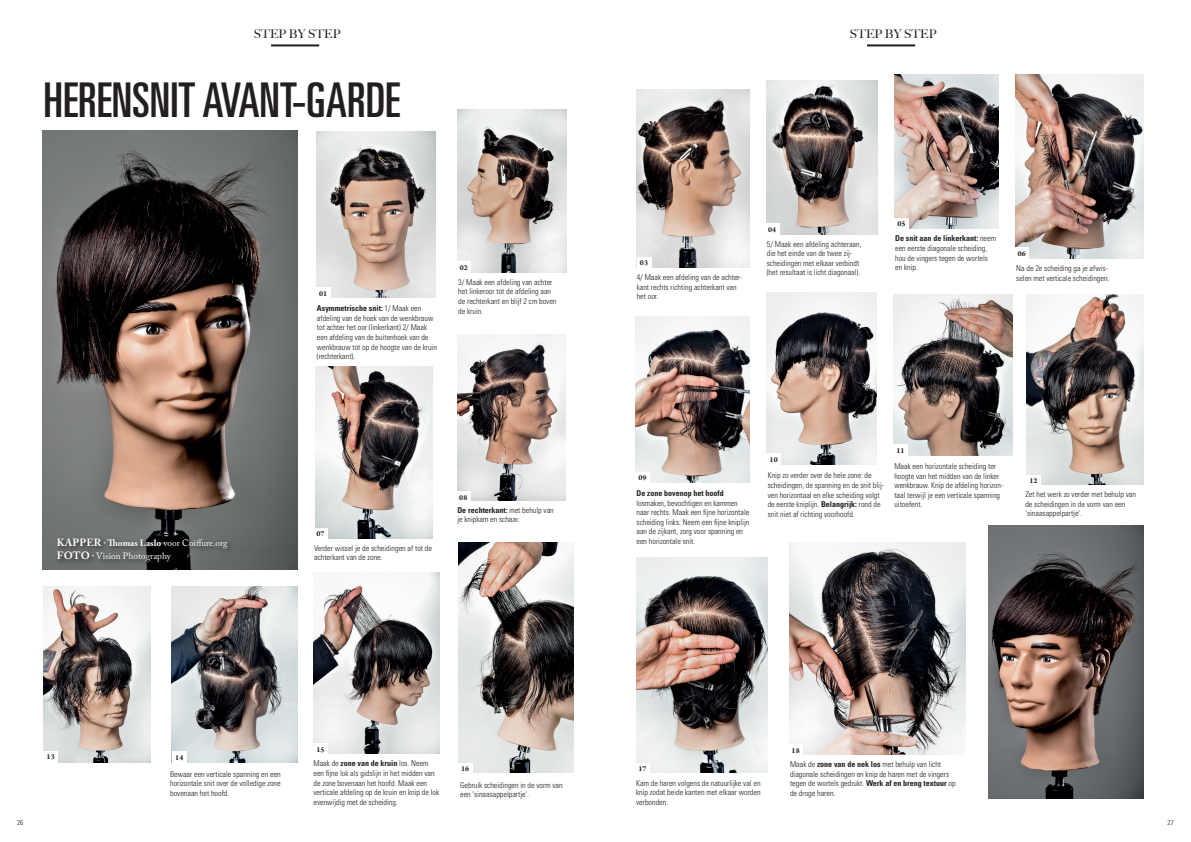
<style>
.page{position:relative;width:1191px;height:842px;background:#fff}
.page>*{position:absolute;margin:0;border:0;box-sizing:border-box;transform-origin:0 0}
.t1{font:ultra-condensed 47.9px "Univers LT Std";color:#231f20}
.t2{font:500 12px "Big Caslon";color:#231f20}
.t3{font:9.2px/13.1px "Adobe Caslon Pro";color:#fff}
.t4{font:300 condensed 8px/9.6px "Univers LT Std";color:#231f20}
.t5{font:700 8px "Arno Pro";color:#231f20}
.t6{font:700 condensed 8px "Univers LT Std";color:#231f20}
.t7{font:300 condensed 7px "Univers LT Std";color:#231f20}
.s1{font-weight:700;font-size:10.5px}
.s2{font-weight:700}
</style>
<div class="page">
<img style="left:43px;top:130px;width:255px;height:439px">
<img style="left:316px;top:131px;width:119px;height:167px">
<div style="left:316px;top:287px;width:15px;height:11px;background:#fff"></div>
<img style="left:457px;top:110px;width:109px;height:162px">
<div style="left:456px;top:262px;width:15px;height:11px;background:#fff"></div>
<img style="left:637px;top:90px;width:113px;height:178px">
<div style="left:636px;top:257px;width:15px;height:11px;background:#fff"></div>
<img style="left:766px;top:81px;width:111px;height:153px">
<div style="left:764px;top:224px;width:15px;height:11px;background:#fff"></div>
<img style="left:894px;top:75px;width:104px;height:153px">
<img style="left:1015px;top:75px;width:128px;height:184px">
<div style="left:894px;top:218px;width:15px;height:11px;background:#fff"></div>
<div style="left:1014px;top:248px;width:15px;height:11px;background:#fff"></div>
<img style="left:316px;top:367px;width:116px;height:172px">
<div style="left:313px;top:528px;width:15px;height:11px;background:#fff"></div>
<img style="left:457px;top:335px;width:108px;height:165px">
<div style="left:456px;top:491px;width:15px;height:12px;background:#fff"></div>
<img style="left:636px;top:316px;width:113px;height:166px">
<img style="left:766px;top:293px;width:111px;height:171px">
<div style="left:635px;top:472px;width:15px;height:11px;background:#fff"></div>
<div style="left:766px;top:454px;width:15px;height:11px;background:#fff"></div>
<img style="left:893px;top:295px;width:119px;height:161px">
<div style="left:893px;top:445px;width:15px;height:11px;background:#fff"></div>
<img style="left:1026px;top:295px;width:117px;height:190px">
<div style="left:1026px;top:475px;width:15px;height:11px;background:#fff"></div>
<img style="left:43px;top:586px;width:107px;height:176px">
<img style="left:172px;top:586px;width:126px;height:176px">
<img style="left:313px;top:572px;width:126px;height:182px">
<div style="left:43px;top:751px;width:15px;height:11px;background:#fff"></div>
<div style="left:172px;top:751px;width:15px;height:12px;background:#fff"></div>
<div style="left:313px;top:744px;width:15px;height:11px;background:#fff"></div>
<hr style="left:867px;top:44px;width:48px;height:2px;background:#231f20">
<hr style="left:271px;top:44px;width:48px;height:2px;background:#231f20">
<img style="left:459px;top:543px;width:115px;height:230px">
<img style="left:636px;top:557px;width:131px;height:216px">
<img style="left:789px;top:542px;width:176px;height:212px">
<svg style="left:55px;top:535px;width:179px;height:34px;background:#4e5050"></svg>
<div style="left:458px;top:763px;width:15px;height:11px;background:#fff"></div>
<div style="left:635px;top:763px;width:15px;height:11px;background:#fff"></div>
<div style="left:788px;top:744px;width:15px;height:12px;background:#fff"></div>
<img style="left:988px;top:526px;width:155px;height:272px">
<h2 class="t2" style="left:254px;top:24px;width:88px">STEP BY STEP</h2>
<h2 class="t2" style="left:850px;top:24px;width:88px">STEP BY STEP</h2>
<h1 class="t1" style="left:44px;top:73px;width:358px">HERENSNIT AVANT-GARDE</h1>
<p class="t3" style="left:57px;top:536px;width:172px"><span class="s1">KAPPER</span> <span class="s2">∙Thomas Laslo</span> voor Coiffure.org<br><span class="s1">FOTO</span> <span class="s2">∙</span> Vision Photography</p>
<p class="t5" style="left:460px;top:263px;width:10px">02</p>
<p class="t5" style="left:319px;top:289px;width:10px">01</p>
<p class="t4" style="left:458px;top:277px;width:100px">3/ Maak een afdeling van achter het linkeroor tot de afdeling aan de rechterkant en blijf 2 cm boven de kruin.</p>
<p class="t4" style="left:317px;top:304px;width:121px"><span class="s2">Asymmetrische snit:</span> 1/ Maak een afdeling van de hoek van de wenkbrauw tot achter het oor (linkerkant) 2/ Maak een afdeling van de buitenhoek van de wenkbrauw tot op de hoogte van de kruin (rechterkant).</p>
<p class="t5" style="left:640px;top:258px;width:10px">03</p>
<p class="t4" style="left:636px;top:273px;width:106px">4/ Maak een afdeling van de achter&shy;kant rechts richting achterkant van het oor.</p>
<p class="t5" style="left:768px;top:225px;width:10px">04</p>
<p class="t4" style="left:767px;top:239px;width:96px">5/ Maak een afdeling achteraan, die het einde van de twee zij&shy;scheidingen met elkaar verbindt (het resultaat is licht diagonaal).</p>
<p class="t5" style="left:897px;top:219px;width:10px">05</p>
<p class="t4" style="left:895px;top:234px;width:102px"><span class="s2">De snit aan de linkerkant:</span> neem een eerste diagonale scheiding, hou de vingers tegen de wortels en knip.</p>
<p class="t5" style="left:1017px;top:249px;width:10px">06</p>
<p class="t4" style="left:1016px;top:263px;width:95px">Na de 2e scheiding ga je afwis&shy;selen met verticale scheidingen.</p>
<p class="t5" style="left:316px;top:529px;width:10px">07</p>
<p class="t4" style="left:314px;top:543px;width:119px">Verder wissel je de scheidingen af tot de achterkant van de zone.</p>
<p class="t5" style="left:638px;top:473px;width:10px">09</p>
<p class="t5" style="left:459px;top:493px;width:10px">08</p>
<p class="t6" style="left:636px;top:488px;width:89px">De zone bovenop het hoofd</p>
<p class="t4" style="left:636px;top:498px;width:114px">losmaken, bevochtigen en kammen naar rechts. Maak een fijne horizontale scheiding links. Neem een fijne kniplijn aan de zijkant, zorg voor spanning en een horizontale snit.</p>
<p class="t4" style="left:457px;top:505px;width:98px"><span class="s2">De rechterkant:</span> met behulp van je knipkam en schaar.</p>
<p class="t5" style="left:769px;top:455px;width:10px">10</p>
<p class="t4" style="left:767px;top:471px;width:118px">Knip zo verder over de hele zone: de scheidingen, de spanning en de snit blij&shy;ven horizontaal en elke scheiding volgt de eerste kniplijn. <span class="s2">Belangrijk:</span> rond de snit niet af richting voorhoofd.</p>
<p class="t5" style="left:896px;top:446px;width:10px">11</p>
<p class="t4" style="left:894px;top:461px;width:110px">Maak een horizontale scheiding ter hoogte van het midden van de linker wenkbrauw. Knip de afdeling horizon&shy;taal terwijl je een verticale spanning uitoefent.</p>
<p class="t5" style="left:1029px;top:476px;width:10px">12</p>
<p class="t4" style="left:1025px;top:489px;width:112px">Zet het werk zo verder met behulp van de scheidingen in de vorm van een 'sinaasappelpartje'.</p>
<p class="t5" style="left:47px;top:752px;width:10px">13</p>
<p class="t5" style="left:175px;top:753px;width:10px">14</p>
<p class="t4" style="left:170px;top:769px;width:112px;text-align:justify">Bewaar een verticale spanning en een horizontale snit over de volledige zone bovenaan het hoofd.</p>
<p class="t5" style="left:316px;top:745px;width:10px">15</p>
<p class="t4" style="left:313px;top:759px;width:127px">Maak de <span class="s2">zone van de kruin</span> los. Neem een fijne lok als gidslijn in het midden van de zone bovenaan het hoofd. Maak een verticale afdeling op de kruin en knip de lok evenwijdig met de scheiding.</p>
<p class="t5" style="left:461px;top:764px;width:10px">16</p>
<p class="t5" style="left:638px;top:764px;width:10px">17</p>
<p class="t4" style="left:460px;top:780px;width:104px">Gebruik scheidingen in de vorm van een 'sinaasappelpartje'.</p>
<p class="t4" style="left:636px;top:778px;width:126px;text-align:justify">Kam de haren volgens de natuurlijke val en knip zodat beide kanten met elkaar worden verbonden.</p>
<p class="t5" style="left:791px;top:746px;width:10px">18</p>
<p class="t4" style="left:790px;top:759px;width:167px">Maak de <span class="s2">zone van de nek los</span> met behulp van licht diagonale scheidingen en knip de haren met de vingers tegen de wortels gedrukt. <span class="s2">Werk af en breng textuur</span> op de droge haren.</p>
<p class="t7" style="left:17px;top:818px;width:8px">26</p>
<p class="t7" style="left:1167px;top:818px;width:8px">27</p>
</div>
